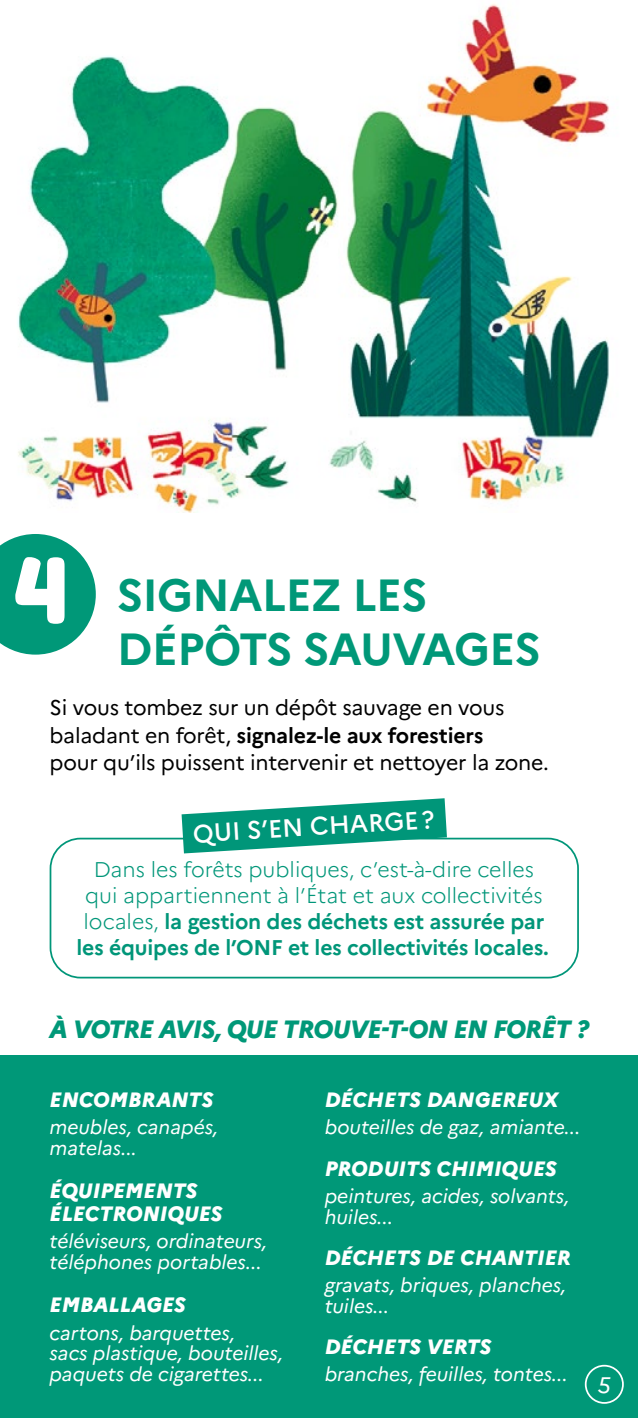
<style>
.page{position:relative;width:638px;height:1418px;background:#fff}
.page>*{position:absolute;margin:0;border:0;box-sizing:border-box;transform-origin:0 0}
.t1{font:300 95px "Fredoka";color:#fff}
.t2{font:700 45px/54px "Marianne";letter-spacing:-.02em;color:#009878}
.t3{font:italic 800 25px "Marianne";letter-spacing:-.03em;color:#009878}
.t4{font:500 25px "Marianne";color:#fff}
.t5{font:italic 22.5px "Marianne";color:#fff}
.t6{font:300 21.25px/26.2px "Marianne";color:#009679;text-align:center}
.t7{font:21.25px/27.5px "Marianne";letter-spacing:-.01em;color:#000}
.t8{font:italic 800 20.75px/23px "Marianne";color:#fff}
.t9{font:italic 19.5px/20.8px "Marianne";color:#fff}
.s1{font-weight:700}
</style>
<div class="page">
<img style="left:17px;top:3px;width:593px;height:509px">
<div style="left:0;top:1055px;width:638px;height:362px;background:#009878"></div>
<div style="left:585px;top:1364px;width:39px;height:39px;border:2px solid #fff;border-radius:50%"></div>
<div style="left:50px;top:837px;width:529px;height:141px;border:2px solid #009679;border-radius:30px"></div>
<svg style="left:182px;top:798px;width:265px;height:55px"></svg>
<svg style="left:0;top:534px;width:96px;height:120px;background:#26a78c"></svg>
<h1 class="t1" style="left:15px;top:533px;width:54px">4</h1>
<h2 class="t2" style="left:117px;top:567px;width:425px">SIGNALEZ LES<br>DÉPÔTS SAUVAGES</h2>
<p class="t7" style="left:50px;top:694px;width:501px">Si vous tombez sur un dépôt sauvage en vous baladant en forêt, <span class="s1">signalez-le aux forestiers<br></span>pour qu’ils puissent intervenir et nettoyer la zone.</p>
<p class="t4" style="left:192px;top:819px;width:243px;rotate:-4deg">QUI S’EN CHARGE?</p>
<p class="t6" style="left:77px;top:856px;width:474px">Dans les forêts publiques, c’est-à-dire celles qui appartiennent à l’État et aux collectivités locales, <span class="s1">la gestion des déchets est assurée par les équipes de l’ONF et les collectivités locales.</span></p>
<p class="t3" style="left:50px;top:1013px;width:541px">À VOTRE AVIS, QUE TROUVE-T-ON EN FORÊT ?</p>
<p class="t8" style="left:50px;top:1087px;width:165px">ENCOMBRANTS</p>
<p class="t9" style="left:50px;top:1116px;width:170px">meubles, canapés, matelas...</p>
<p class="t8" style="left:50px;top:1178px;width:174px">ÉQUIPEMENTS<br>ÉLECTRONIQUES</p>
<p class="t9" style="left:50px;top:1230px;width:219px">téléviseurs, ordinateurs, téléphones portables...</p>
<p class="t8" style="left:50px;top:1293px;width:138px">EMBALLAGES</p>
<p class="t9" style="left:50px;top:1322px;width:235px">cartons, barquettes,<br>sacs plastique, bouteilles, paquets de cigarettes...</p>
<p class="t8" style="left:325px;top:1087px;width:235px">DÉCHETS DANGEREUX</p>
<p class="t9" style="left:325px;top:1116px;width:257px">bouteilles de gaz, amiante...</p>
<p class="t8" style="left:325px;top:1156px;width:233px">PRODUITS CHIMIQUES</p>
<p class="t9" style="left:325px;top:1185px;width:246px">peintures, acides, solvants, huiles...</p>
<p class="t8" style="left:325px;top:1245px;width:248px">DÉCHETS DE CHANTIER</p>
<p class="t9" style="left:325px;top:1274px;width:243px">gravats, briques, planches, tuiles...</p>
<p class="t8" style="left:325px;top:1334px;width:168px">DÉCHETS VERTS</p>
<p class="t9" style="left:325px;top:1363px;width:245px">branches, feuilles, tontes...</p>
<p class="t5" style="left:597px;top:1370px;width:15px">5</p>
</div>
